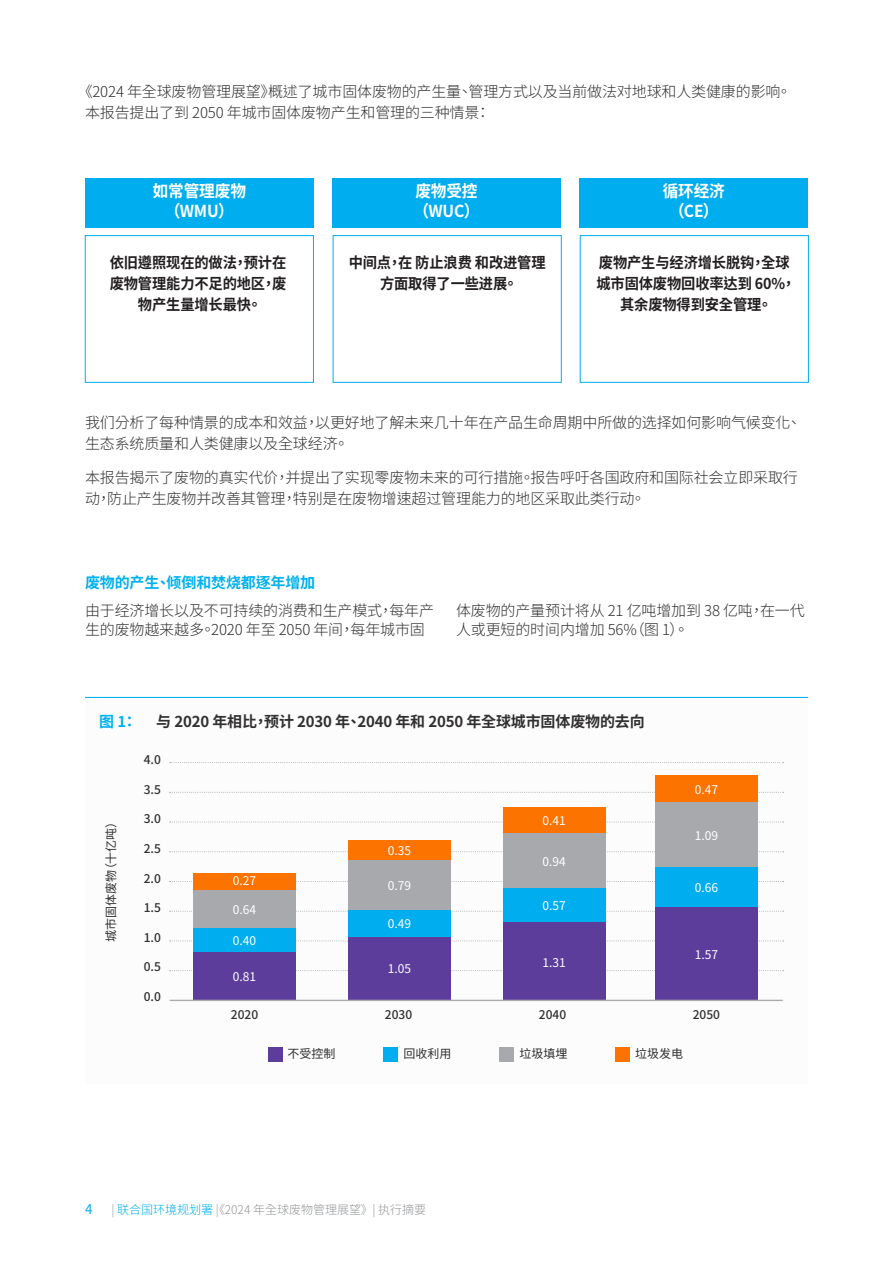
<style>
.page{position:relative;width:893px;height:1263px;background:#fff}
.page>*{position:absolute;margin:0;border:0;box-sizing:border-box;transform-origin:0 0}
.Bodytext{font:700 16.5px/19.5px "Noto Sans CJ Ktc";letter-spacing:-.01em;color:#fff;text-align:center;scale:.95 1}
.Bodytext-2{font:300 15px/21px "Noto Sans CJ Ktc";letter-spacing:-.01em;color:#312f30}
.Bodytext-3{font:700 15px/21px "Noto Sans CJ Ktc";letter-spacing:-.01em;color:#231f20;text-align:center;scale:.95 1}
.Bodytext-4{font:700 15px "Noto Sans CJ Ktc";letter-spacing:-.01em;color:#312f30}
.Subsection_Header{font:700 15px "Noto Sans CJ Ktc";letter-spacing:-.01em;color:#00b1ef}
.Bodytext-5{font:700 15px "Noto Sans CJ Ktc";color:#00b1ef}
.t1{font:13.5px "Noto Sans CJ Ktc";color:#00aeef}
.Figure_caption{font:12px "Noto Sans CJ Ktc";color:#fff}
.Figure_text_2{font:500 12px "Noto Sans CJ Ktc";color:#312f30}
.t2{font:300 12px "Noto Sans CJ Ktc";color:#939598}
.Figure_caption-2{font:12px "Noto Sans CJ Ktc";color:#312f30}
.s1{color:#00aeef}
</style>
<div class="page">
<svg style="left:170px;top:762px;width:614px;height:1px"></svg>
<svg style="left:170px;top:821px;width:614px;height:1px"></svg>
<svg style="left:170px;top:792px;width:614px;height:1px"></svg>
<svg style="left:170px;top:881px;width:614px;height:1px"></svg>
<svg style="left:170px;top:851px;width:614px;height:1px"></svg>
<svg style="left:170px;top:911px;width:614px;height:1px"></svg>
<svg style="left:170px;top:940px;width:614px;height:1px"></svg>
<svg style="left:170px;top:970px;width:614px;height:1px"></svg>
<hr style="left:85px;top:697px;width:723px;height:1px;background:#00aeef">
<div style="left:194px;top:873px;width:102px;height:128px;background:#fc7300"></div>
<div style="left:194px;top:890px;width:102px;height:111px;background:#a8a9ad"></div>
<div style="left:194px;top:928px;width:102px;height:73px;background:#00aeef"></div>
<div style="left:194px;top:952px;width:102px;height:49px;background:#5c3d9c"></div>
<div style="left:349px;top:840px;width:102px;height:161px;background:#fc7300"></div>
<div style="left:268px;top:1047px;width:14px;height:14px;background:#5c3d9c"></div>
<div style="left:384px;top:1047px;width:14px;height:14px;background:#00aeef"></div>
<div style="left:500px;top:1047px;width:14px;height:14px;background:#a8a9ad"></div>
<div style="left:615px;top:1047px;width:15px;height:14px;background:#fc7300"></div>
<div style="left:349px;top:860px;width:102px;height:141px;background:#a8a9ad"></div>
<div style="left:503px;top:807px;width:102px;height:194px;background:#fc7300"></div>
<div style="left:655px;top:775px;width:102px;height:226px;background:#fc7300"></div>
<div style="left:349px;top:910px;width:102px;height:91px;background:#00aeef"></div>
<div style="left:349px;top:937px;width:102px;height:64px;background:#5c3d9c"></div>
<div style="left:503px;top:833px;width:102px;height:168px;background:#a8a9ad"></div>
<div style="left:503px;top:888px;width:102px;height:113px;background:#00aeef"></div>
<div style="left:503px;top:922px;width:102px;height:79px;background:#5c3d9c"></div>
<div style="left:655px;top:803px;width:102px;height:198px;background:#a8a9ad"></div>
<div style="left:655px;top:867px;width:102px;height:134px;background:#00aeef"></div>
<div style="left:655px;top:907px;width:102px;height:94px;background:#5c3d9c"></div>
<hr style="left:170px;top:1000px;width:613px;height:1px;background:#aaabaf">
<div style="left:85px;top:235px;width:229px;height:147px;border:1px solid #00aeef"></div>
<div style="left:333px;top:235px;width:228px;height:147px;border:1px solid #00aeef"></div>
<div style="left:580px;top:235px;width:229px;height:147px;border:1px solid #00aeef"></div>
<div style="left:85px;top:178px;width:228px;height:49px;background:#00aeef"></div>
<div style="left:332px;top:178px;width:229px;height:49px;background:#00aeef"></div>
<div style="left:580px;top:178px;width:228px;height:49px;background:#00aeef"></div>
<p class="Bodytext-2" style="left:85px;top:81px;width:708px;text-indent:-7px">《2024 年全球废物管理展望》概述了城市固体废物的产生量、管理方式以及当前做法对地球和人类健康的影响。本报告提出了到 2050 年城市固体废物产生和管理的三种情景：</p>
<p class="Bodytext" style="left:153px;top:182px;width:100px">如常管理废物（WMU）</p>
<p class="Bodytext" style="left:414px;top:182px;width:71px;text-align:left">废物受控（WUC）</p>
<p class="Bodytext" style="left:663px;top:182px;width:67px">循环经济（CE）</p>
<p class="Bodytext-3" style="left:110px;top:252px;width:187px">依旧遵照现在的做法，预计在废物管理能力不足的地区，废物产生量增长最快。</p>
<p class="Bodytext-3" style="left:349px;top:252px;width:209px">中间点，在 防止浪费 和改进管理方面取得了一些进展。</p>
<p class="Bodytext-3" style="left:596px;top:252px;width:211px">废物产生与经济增长脱钩，全球城市固体废物回收率达到 60%，其余废物得到安全管理。</p>
<p class="Bodytext-2" style="left:85px;top:413px;width:718px">我们分析了每种情景的成本和效益，以更好地了解未来几十年在产品生命周期中所做的选择如何影响气候变化、生态系统质量和人类健康以及全球经济。</p>
<p class="Bodytext-2" style="left:85px;top:468px;width:714px">本报告揭示了废物的真实代价，并提出了实现零废物未来的可行措施。报告呼吁各国政府和国际社会立即采取行动，防止产生废物并改善其管理，特别是在废物增速超过管理能力的地区采取此类行动。</p>
<p class="Subsection_Header" style="left:85px;top:574px;width:232px">废物的产生、倾倒和焚烧都逐年增加</p>
<p class="Bodytext-2" style="left:85px;top:601px;width:351px;line-height:19.5px">由于经济增长以及不可持续的消费和生产模式，每年产生的废物越来越多。2020 年至 2050 年间，每年城市固</p>
<p class="Bodytext-2" style="left:456px;top:601px;width:350px;line-height:19.5px">体废物的产量预计将从 21 亿吨增加到 38 亿吨，在一代人或更短的时间内增加 56%（图 1）。</p>
<p class="Bodytext-5" style="left:99px;top:713px;width:40px">图 1：</p>
<p class="Bodytext-4" style="left:156px;top:713px;width:490px">与 2020 年相比，预计 2030 年、2040 年和 2050 年全球城市固体废物的去向</p>
<p class="Figure_caption-2" style="left:104px;top:941px;width:127px;rotate:-90deg">城市固体废物（十亿吨）</p>
<p class="Figure_text_2" style="left:144px;top:753px;width:19px">4.0</p>
<p class="Figure_text_2" style="left:144px;top:783px;width:19px">3.5</p>
<p class="Figure_text_2" style="left:144px;top:812px;width:19px">3.0</p>
<p class="Figure_text_2" style="left:144px;top:842px;width:19px">2.5</p>
<p class="Figure_text_2" style="left:144px;top:871px;width:19px">2.0</p>
<p class="Figure_text_2" style="left:144px;top:901px;width:19px">1.5</p>
<p class="Figure_text_2" style="left:144px;top:931px;width:19px">1.0</p>
<p class="Figure_text_2" style="left:144px;top:960px;width:19px">0.5</p>
<p class="Figure_text_2" style="left:144px;top:990px;width:19px">0.0</p>
<p class="Figure_caption" style="left:233px;top:874px;width:25px">0.27</p>
<p class="Figure_caption" style="left:233px;top:903px;width:25px">0.64</p>
<p class="Figure_caption" style="left:233px;top:934px;width:25px">0.40</p>
<p class="Figure_caption" style="left:233px;top:970px;width:25px">0.81</p>
<p class="Figure_caption" style="left:388px;top:844px;width:25px">0.35</p>
<p class="Figure_caption" style="left:388px;top:878px;width:25px">0.79</p>
<p class="Figure_caption" style="left:388px;top:917px;width:25px">0.49</p>
<p class="Figure_caption" style="left:388px;top:962px;width:25px">1.05</p>
<p class="Figure_caption" style="left:542px;top:814px;width:25px">0.41</p>
<p class="Figure_caption" style="left:542px;top:854px;width:25px">0.94</p>
<p class="Figure_caption" style="left:542px;top:899px;width:25px">0.57</p>
<p class="Figure_caption" style="left:542px;top:955px;width:25px">1.31</p>
<p class="Figure_caption" style="left:695px;top:783px;width:25px">0.47</p>
<p class="Figure_caption" style="left:695px;top:829px;width:25px">1.09</p>
<p class="Figure_caption" style="left:695px;top:881px;width:25px">0.66</p>
<p class="Figure_caption" style="left:695px;top:948px;width:25px">1.57</p>
<p class="Figure_text_2" style="left:231px;top:1008px;width:29px">2020</p>
<p class="Figure_text_2" style="left:385px;top:1008px;width:29px">2030</p>
<p class="Figure_text_2" style="left:539px;top:1008px;width:29px">2040</p>
<p class="Figure_text_2" style="left:693px;top:1008px;width:29px">2050</p>
<p class="Figure_caption-2" style="left:288px;top:1047px;width:49px">不受控制</p>
<p class="Figure_caption-2" style="left:403px;top:1047px;width:49px">回收利用</p>
<p class="Figure_caption-2" style="left:519px;top:1047px;width:49px">垃圾填埋</p>
<p class="Figure_caption-2" style="left:635px;top:1047px;width:49px">垃圾发电</p>
<p class="t1" style="left:85px;top:1201px;width:9px">4</p>
<p class="t2" style="left:111px;top:1203px;width:316px">| <span class="s1">联合国环境规划署</span> |《2024 年全球废物管理展望》| 执行摘要</p>
</div>
